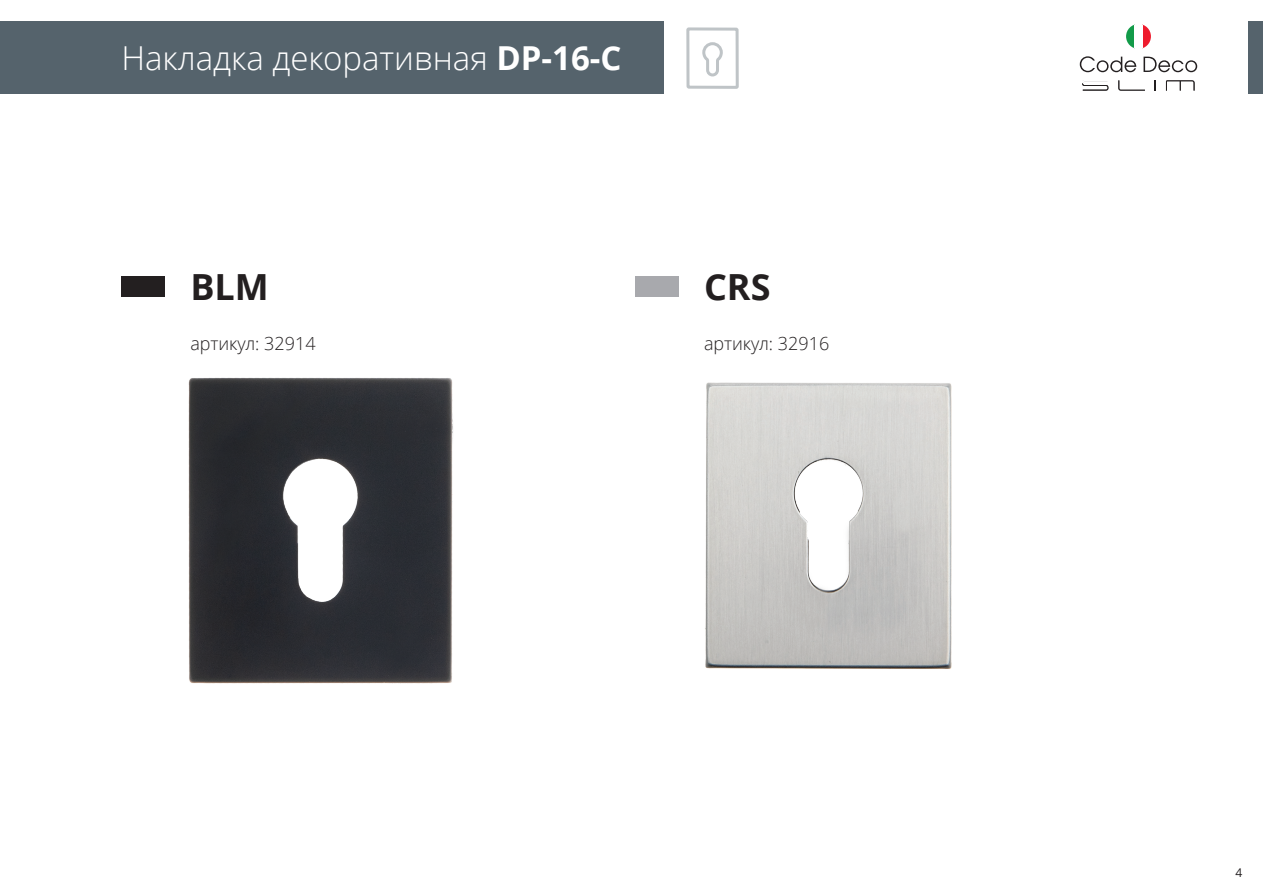
<style>
.page{position:relative;width:1263px;height:893px;background:#fff}
.page>*{position:absolute;margin:0;border:0;box-sizing:border-box;transform-origin:0 0}
.t1{font:700 36px "Open Sans";color:#231f20}
.t2{font:300 33px "Open Sans";color:#fff}
.t3{font:300 18px "Open Sans";color:#231f20}
.t4{font:12px "Open Sans";color:#231f20}
.s1{font-weight:700}
</style>
<div class="page">
<svg style="left:1126px;top:25px;width:8px;height:23px"></svg>
<svg style="left:1143px;top:25px;width:8px;height:23px"></svg>
<svg style="left:1080px;top:56px;width:56px;height:16px"></svg>
<svg style="left:1143px;top:57px;width:54px;height:15px"></svg>
<svg style="left:1166px;top:80px;width:28px;height:11px"></svg>
<svg style="left:1118px;top:80px;width:27px;height:11px"></svg>
<svg style="left:1082px;top:81px;width:26px;height:10px"></svg>
<div style="left:1248px;top:21px;width:15px;height:73px;background:#55636c"></div>
<div style="left:0;top:21px;width:664px;height:73px;background:#55636c"></div>
<div style="left:121px;top:276px;width:44px;height:21px;background:#231f20"></div>
<div style="left:635px;top:276px;width:43px;height:21px;background:#a8a9ad"></div>
<img style="left:188px;top:377px;width:265px;height:307px">
<img style="left:740px;top:382px;width:212px;height:287px">
<svg style="left:686px;top:27px;width:54px;height:642px"></svg>
<svg style="left:701px;top:41px;width:23px;height:37px"></svg>
<p class="t2" style="left:121px;top:35px;width:502px">Накладка декоративная <span class="s1">DP-16-C</span></p>
<p class="t1" style="left:190px;top:262px;width:80px">BLM</p>
<p class="t1" style="left:704px;top:262px;width:68px">CRS</p>
<p class="t3" style="left:190px;top:332px;width:127px">артикул: 32914</p>
<p class="t3" style="left:704px;top:332px;width:127px">артикул: 32916</p>
<p class="t4" style="left:1235px;top:865px;width:8px">4</p>
</div>
